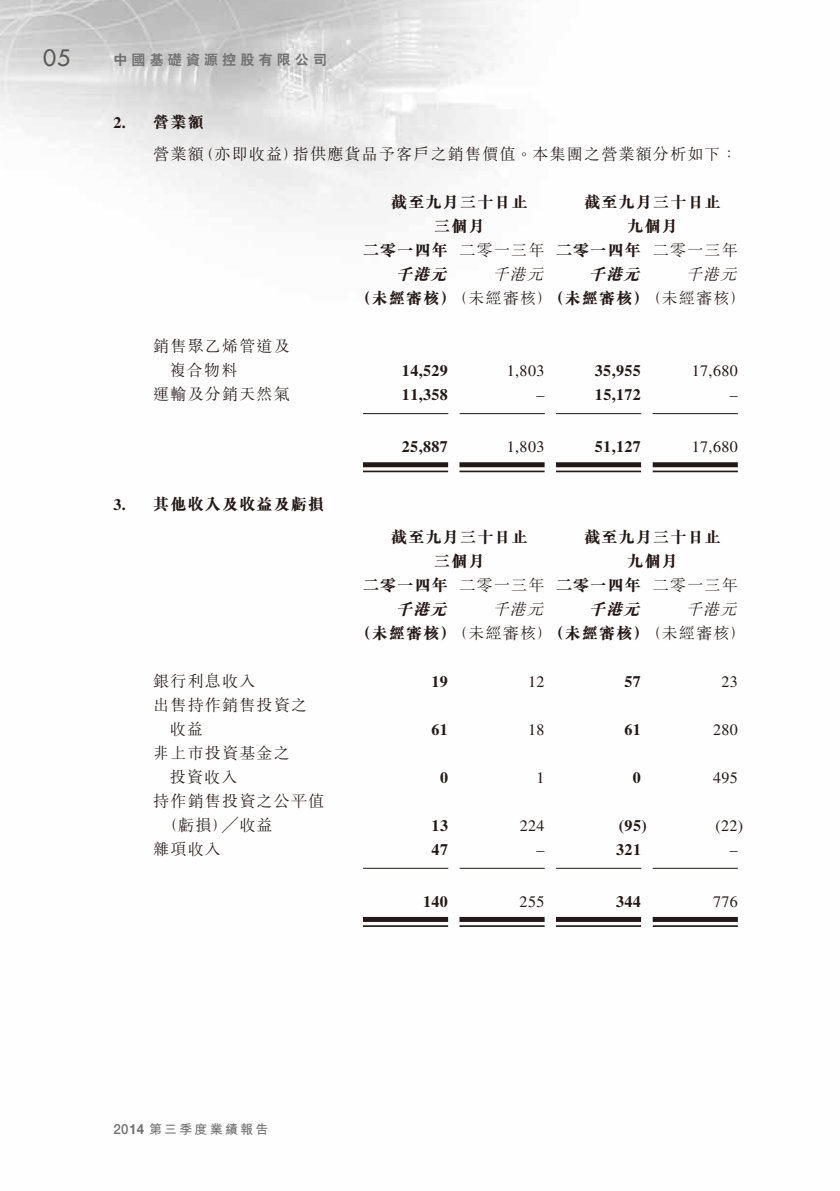
<style>
.page{position:relative;width:840px;height:1191px;background:#fff}
.page>*{position:absolute;margin:0;border:0;box-sizing:border-box;transform-origin:0 0}
.t1{font:500 22px "Futura Std";color:#595857}
.t2{font:800 16px/24px "M Sung HK";letter-spacing:.075em;color:#231916}
.t3{font:300 16px/24px "M Sung HK";letter-spacing:.075em;color:#231916}
.t4{font:700 16px "Times LT Std";letter-spacing:.025em;color:#231916}
.t5{font:16px "Times LT Std";letter-spacing:.025em;color:#231916}
.t6{font:italic 300 16px "M Sung HK";color:#231916}
.t7{font:italic 800 16px "M Sung HK";color:#231916}
.t8{font:800 14px "C Hei 2 HK";letter-spacing:.295em;color:#727272}
.t9{font:700 13px "M Hei HK";letter-spacing:.17em;color:#727272}
.s1{font-style:italic}
.s2{font-weight:300}
.s3{font-family:"Helvetica Neue LT Std";font-weight:500;font-size:14px}
.s4{font-family:"Helvetica Neue LT Std";font-size:14px}
</style>
<div class="page">
<img style="left:0;top:0;width:738px;height:927px">
<hr style="left:363px;top:413px;width:85px;height:1px;background:#231916">
<hr style="left:459px;top:413px;width:85px;height:1px;background:#231916">
<hr style="left:555px;top:413px;width:86px;height:1px;background:#231916">
<hr style="left:652px;top:413px;width:85px;height:1px;background:#231916">
<div style="left:363px;top:462px;width:85px;height:5px;background:#231916"></div>
<hr style="left:363px;top:470px;width:85px;height:2px;background:#231916">
<div style="left:459px;top:462px;width:85px;height:5px;background:#231916"></div>
<hr style="left:459px;top:470px;width:85px;height:2px;background:#231916">
<div style="left:555px;top:462px;width:85px;height:5px;background:#231916"></div>
<hr style="left:555px;top:470px;width:85px;height:2px;background:#231916">
<div style="left:652px;top:462px;width:85px;height:5px;background:#231916"></div>
<hr style="left:652px;top:470px;width:85px;height:2px;background:#231916">
<hr style="left:363px;top:867px;width:85px;height:1px;background:#231916">
<hr style="left:459px;top:867px;width:85px;height:1px;background:#231916">
<hr style="left:555px;top:867px;width:86px;height:1px;background:#231916">
<hr style="left:652px;top:867px;width:85px;height:1px;background:#231916">
<div style="left:363px;top:917px;width:85px;height:5px;background:#231916"></div>
<hr style="left:363px;top:925px;width:85px;height:2px;background:#231916">
<div style="left:459px;top:917px;width:85px;height:5px;background:#231916"></div>
<hr style="left:459px;top:925px;width:85px;height:2px;background:#231916">
<div style="left:555px;top:917px;width:85px;height:5px;background:#231916"></div>
<hr style="left:555px;top:925px;width:85px;height:2px;background:#231916">
<div style="left:652px;top:917px;width:85px;height:5px;background:#231916"></div>
<hr style="left:652px;top:925px;width:85px;height:2px;background:#231916">
<h1 class="t1" style="left:43px;top:45px;width:28px">05</h1>
<p class="t8" style="left:113px;top:50px;width:215px">中國基礎資源控股有限公司</p>
<p class="t4" style="left:113px;top:113px;width:14px">2.</p>
<p class="t4" style="left:113px;top:495px;width:14px">3.</p>
<p class="t2" style="left:153px;top:109px;width:52px">營業額</p>
<p class="t3" style="left:293px;top:142px;width:445px">指供應貨品予客戶之銷售價值。本集團之營業額分析如下：</p>
<p class="t3" style="left:153px;top:142px;width:52px">營業額</p>
<p class="t3" style="left:198px;top:142px;width:102px">（亦即收益）</p>
<p class="t2" style="left:391px;top:190px;width:138px">截至九月三十日止</p>
<p class="t2" style="left:584px;top:190px;width:138px">截至九月三十日止</p>
<p class="t2" style="left:434px;top:214px;width:52px">三個月</p>
<p class="t2" style="left:627px;top:214px;width:52px">九個月</p>
<p class="t2" style="left:363px;top:238px;width:86px">二零一四年</p>
<p class="t3" style="left:459px;top:238px;width:86px">二零一三年</p>
<p class="t2" style="left:555px;top:238px;width:86px">二零一四年</p>
<p class="t3" style="left:652px;top:238px;width:86px">二零一三年</p>
<p class="t2" style="left:355px;top:262px;width:391px;text-indent:40px"><span class="s1">千港元<br></span>（未經審核）<span class="s2">（未經審核）</span>（未經審核）<span class="s2">（未經審核(</span></p>
<p class="t6" style="left:492px;top:263px;width:58px">千港元</p>
<p class="t7" style="left:588px;top:263px;width:58px">千港元</p>
<p class="t6" style="left:685px;top:263px;width:58px">千港元</p>
<p class="t3" style="left:153px;top:334px;width:138px">銷售聚乙烯管道及</p>
<p class="t3" style="left:169px;top:358px;width:69px">複合物料</p>
<p class="t4" style="left:401px;top:361px;width:47px">14,529</p>
<p class="t5" style="left:506px;top:362px;width:39px">1,803</p>
<p class="t4" style="left:594px;top:361px;width:47px">35,955</p>
<p class="t5" style="left:691px;top:362px;width:48px">17,680</p>
<p class="t3" style="left:153px;top:382px;width:138px">運輸及分銷天然氣</p>
<p class="t4" style="left:402px;top:385px;width:47px">11,358</p>
<p class="t5" style="left:536px;top:386px;width:9px">–</p>
<p class="t4" style="left:594px;top:385px;width:47px">15,172</p>
<p class="t5" style="left:729px;top:386px;width:9px">–</p>
<p class="t4" style="left:401px;top:437px;width:47px">25,887</p>
<p class="t5" style="left:506px;top:438px;width:39px">1,803</p>
<p class="t4" style="left:594px;top:437px;width:47px">51,127</p>
<p class="t5" style="left:691px;top:438px;width:48px">17,680</p>
<p class="t2" style="left:153px;top:492px;width:172px">其他收入及收益及虧損</p>
<p class="t2" style="left:391px;top:524px;width:138px">截至九月三十日止</p>
<p class="t2" style="left:584px;top:524px;width:138px">截至九月三十日止</p>
<p class="t2" style="left:434px;top:548px;width:52px">三個月</p>
<p class="t2" style="left:627px;top:548px;width:52px">九個月</p>
<p class="t2" style="left:363px;top:572px;width:86px">二零一四年</p>
<p class="t3" style="left:459px;top:572px;width:86px">二零一三年</p>
<p class="t2" style="left:555px;top:572px;width:86px">二零一四年</p>
<p class="t3" style="left:652px;top:572px;width:86px">二零一三年</p>
<p class="t3" style="left:153px;top:668px;width:155px">銀行利息收入<br>出售持作銷售投資之</p>
<p class="t2" style="left:355px;top:596px;width:391px;text-indent:40px"><span class="s1">千港元<br></span>（未經審核）<span class="s2">（未經審核）</span>（未經審核）<span class="s2">（未經審核(</span></p>
<p class="t5" style="left:721px;top:672px;width:18px">23</p>
<p class="t6" style="left:492px;top:598px;width:58px">千港元</p>
<p class="t7" style="left:588px;top:598px;width:58px">千港元</p>
<p class="t6" style="left:685px;top:598px;width:58px">千港元</p>
<p class="t4" style="left:431px;top:672px;width:18px">19</p>
<p class="t5" style="left:527px;top:672px;width:18px">12</p>
<p class="t4" style="left:624px;top:672px;width:18px">57</p>
<p class="t3" style="left:153px;top:716px;width:138px;text-indent:16px">收益<br>非上市投資基金之</p>
<p class="t4" style="left:431px;top:720px;width:18px">61</p>
<p class="t5" style="left:527px;top:720px;width:18px">18</p>
<p class="t4" style="left:624px;top:720px;width:18px">61</p>
<p class="t5" style="left:712px;top:720px;width:26px">280</p>
<p class="t3" style="left:153px;top:764px;width:172px;text-indent:16px">投資收入<br>持作銷售投資之公平值</p>
<p class="t4" style="left:440px;top:768px;width:9px">0</p>
<p class="t5" style="left:536px;top:768px;width:9px">1</p>
<p class="t4" style="left:632px;top:768px;width:9px">0</p>
<p class="t5" style="left:712px;top:768px;width:26px">495</p>
<p class="t3" style="left:162px;top:812px;width:112px">（虧損）╱收益</p>
<p class="t4" style="left:431px;top:816px;width:18px">13</p>
<p class="t5" style="left:519px;top:816px;width:26px">224</p>
<p class="t4" style="left:618px;top:816px;width:29px">)95(</p>
<p class="t5" style="left:715px;top:816px;width:29px">)22(</p>
<p class="t3" style="left:153px;top:836px;width:69px">雜項收入</p>
<p class="t4" style="left:431px;top:840px;width:18px">47</p>
<p class="t5" style="left:536px;top:840px;width:9px">–</p>
<p class="t4" style="left:616px;top:840px;width:26px">321</p>
<p class="t5" style="left:729px;top:840px;width:9px">–</p>
<p class="t4" style="left:423px;top:892px;width:26px">140</p>
<p class="t5" style="left:519px;top:892px;width:26px">255</p>
<p class="t4" style="left:615px;top:892px;width:26px">344</p>
<p class="t5" style="left:712px;top:892px;width:26px">776</p>
<p class="t9" style="left:113px;top:1120px;width:156px"><span class="s3">20</span><span class="s4">14</span> 第三季度業績報告</p>
</div>
